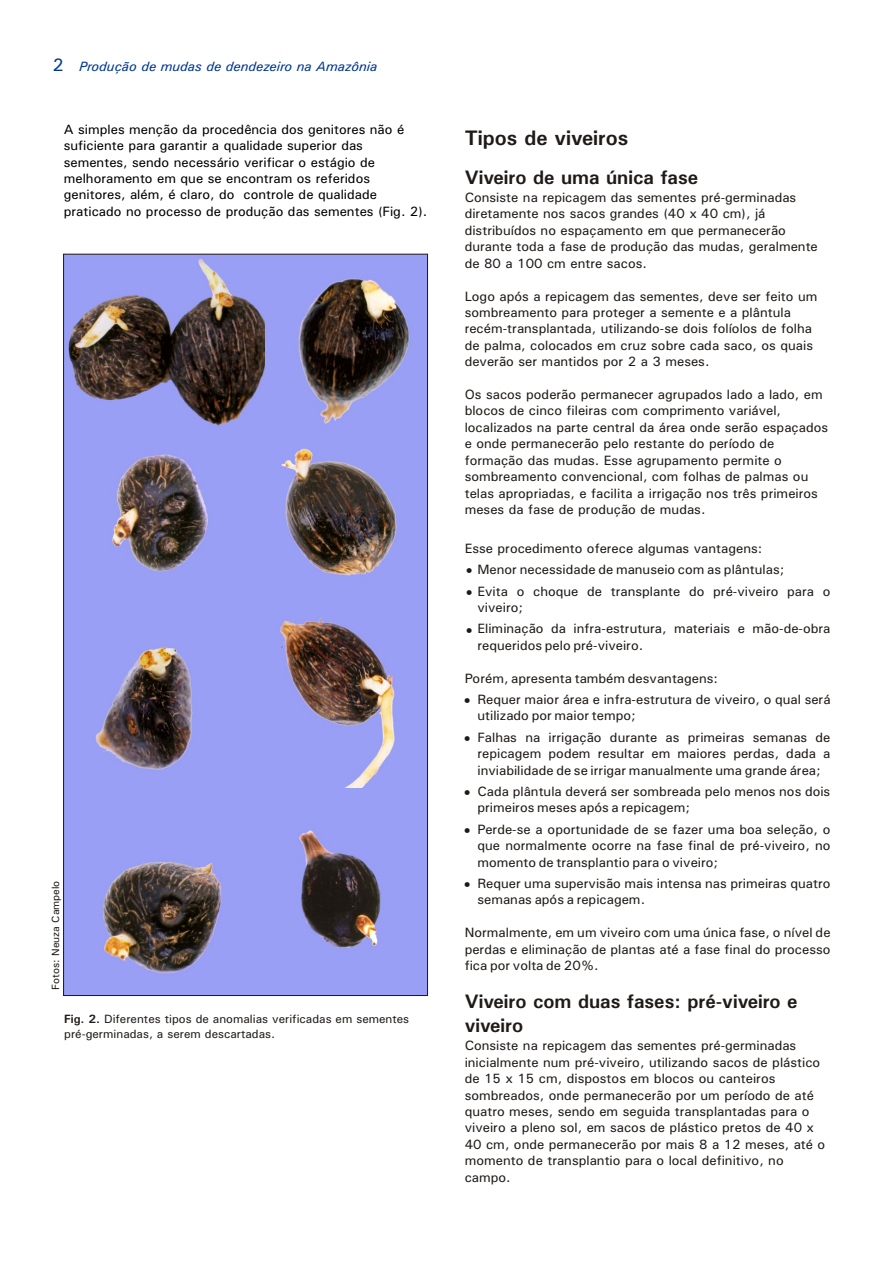
<style>
.page{position:relative;width:894px;height:1263px;background:#fff}
.page>*{position:absolute;margin:0;border:0;box-sizing:border-box;transform-origin:0 0}
.t1{font:700 21px "Univers";color:#1f1a17}
.t2{font:700 19.5px/23.9px "Univers";color:#1f1a17}
.t3{font:13.5px/16.4px "Univers";color:#1f1a17}
.t4{font:13.5px/16.4px "Univers";color:#000}
.t5{font:italic 13.5px "Univers";color:#003894}
.t6{font:12px/14.9px "Univers";color:#1f1a17}
.t7{font:10.5px "Univers";color:#1f1a17}
.s1{font-style:normal;font-size:18px}
.s2{font-weight:700}
</style>
<div class="page">
<img style="left:65px;top:825px;width:172px;height:169px">
<img style="left:65px;top:432px;width:200px;height:160px">
<img style="left:250px;top:433px;width:176px;height:155px">
<img style="left:65px;top:592px;width:175px;height:233px">
<img style="left:240px;top:588px;width:186px;height:201px">
<img style="left:237px;top:789px;width:189px;height:205px">
<img style="left:65px;top:256px;width:200px;height:176px">
<img style="left:265px;top:256px;width:161px;height:186px">
<p class="t5" style="left:52px;top:61px;width:327px"><span class="s1">2</span> Produção de mudas de dendezeiro na Amazônia</p>
<p class="t4" style="left:64px;top:122px;width:365px">A simples menção da procedência dos genitores não é suficiente para garantir a qualidade superior das sementes, sendo necessário verificar o estágio de melhoramento em que se encontram os referidos genitores, além, é claro, do controle de qualidade praticado no processo de produção das sementes (Fig. 2).</p>
<h1 class="t1" style="left:465px;top:130px;width:165px">Tipos de viveiros</h1>
<h2 class="t2" style="left:465px;top:167px;width:235px">Viveiro de uma única fase</h2>
<p class="t3" style="left:465px;top:190px;width:355px">Consiste na repicagem das sementes pré-germinadas diretamente nos sacos grandes (40 x 40 cm), já distribuídos no espaçamento em que permanecerão durante toda a fase de produção das mudas, geralmente de 80 a 100 cm entre sacos.</p>
<p class="t3" style="left:465px;top:289px;width:354px">Logo após a repicagem das sementes, deve ser feito um sombreamento para proteger a semente e a plântula recém-transplantada, utilizando-se dois folíolos de folha de palma, colocados em cruz sobre cada saco, os quais deverão ser mantidos por 2 a 3 meses.</p>
<p class="t3" style="left:465px;top:387px;width:365px">Os sacos poderão permanecer agrupados lado a lado, em blocos de cinco fileiras com comprimento variável, localizados na parte central da área onde serão espaçados e onde permanecerão pelo restante do período de formação das mudas. Esse agrupamento permite o sombreamento convencional, com folhas de palmas ou telas apropriadas, e facilita a irrigação nos três primeiros meses da fase de produção de mudas.</p>
<p class="t3" style="left:477px;top:539px;width:355px;line-height:21.3px;text-indent:-13px">Esse procedimento oferece algumas vantagens:<br>Menor necessidade de manuseio com as plântulas;<br>Evita o choque de transplante do pré-viveiro para o</p>
<p class="t3" style="left:477px;top:598px;width:355px;line-height:21.3px">viveiro;<br>Eliminação da infra-estrutura, materiais e mão-de-obra</p>
<p class="t3" style="left:477px;top:638px;width:167px">requeridos pelo pré-viveiro.</p>
<p class="t3" style="left:477px;top:669px;width:355px;line-height:21.3px;text-indent:-13px">Porém, apresenta também desvantagens:<br>Requer maior área e infra-estrutura de viveiro, o qual será</p>
<p class="t3" style="left:477px;top:706px;width:355px;line-height:21.3px">utilizado por maior tempo;<br>Falhas na irrigação durante as primeiras semanas de</p>
<p class="t3" style="left:477px;top:747px;width:355px">repicagem podem resultar em maiores perdas, dada a inviabilidade de se irrigar manualmente uma grande área;</p>
<p class="t3" style="left:477px;top:784px;width:354px">Cada plântula deverá ser sombreada pelo menos nos dois primeiros meses após a repicagem;</p>
<p class="t3" style="left:477px;top:822px;width:355px;text-align:justify">Perde-se a oportunidade de se fazer uma boa seleção, o que normalmente ocorre na fase final de pré-viveiro, no momento de transplantio para o viveiro;</p>
<p class="t3" style="left:477px;top:876px;width:355px">Requer uma supervisão mais intensa nas primeiras quatro semanas após a repicagem.</p>
<p class="t3" style="left:465px;top:925px;width:367px;text-align:justify">Normalmente, em um viveiro com uma única fase, o nível de perdas e eliminação de plantas até a fase final do processo fica por volta de 20%.</p>
<h2 class="t2" style="left:465px;top:992px;width:335px">Viveiro com duas fases: pré-viveiro e viveiro</h2>
<p class="t3" style="left:465px;top:1039px;width:362px">Consiste na repicagem das sementes pré-germinadas inicialmente num pré-viveiro, utilizando sacos de plástico de 15 x 15 cm, dispostos em blocos ou canteiros sombreados, onde permanecerão por um período de até quatro meses, sendo em seguida transplantadas para o viveiro a pleno sol, em sacos de plástico pretos de 40 x 40 cm, onde permanecerão por mais 8 a 12 meses, até o momento de transplantio para o local definitivo, no campo.</p>
<p class="t7" style="left:52px;top:990px;width:111px;rotate:-90deg">Fotos: Neuza Campelo</p>
<p class="t6" style="left:64px;top:1013px;width:346px"><span class="s2">Fig. 2.</span> Diferentes tipos de anomalias verificadas em sementes pré-germinadas, a serem descartadas.</p>
</div>
